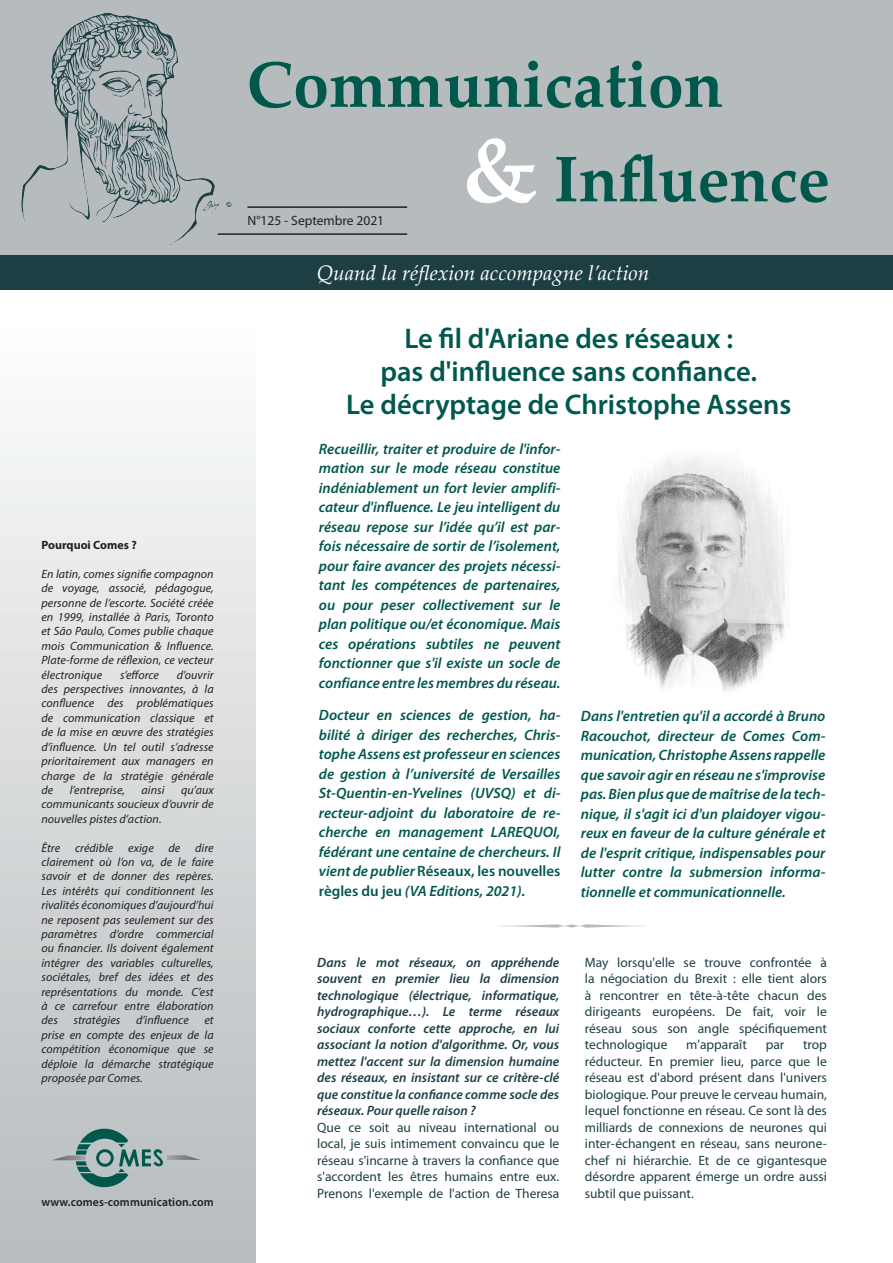
<style>
.page{position:relative;width:893px;height:1263px;background:#fff}
.page>*{position:absolute;margin:0;border:0;box-sizing:border-box;transform-origin:0 0}
.t1{font:700 64.5px/94.5px "Palatino Linotype";color:#00584c}
.Titre_article_P1_cop{font:600 28.5px "Myriad Pro";color:#00584c}
.t2{font:italic 21px "Palatino Linotype";color:#fff}
.Style__-chapô_p_1{font:italic 600 15px/19.5px "Myriad Pro";color:#00584c;text-align:justify}
.Style_de_paragraphe{font:13.5px/16.5px "Myriad Pro";color:#1d3f44;text-align:justify}
.Style_de_paragraphe-2{font:italic 600 13.5px/16.5px "Myriad Pro";color:#1d3f44;text-align:justify}
.Traits{font:13.5px "Myriad Pro";color:#231f20}
.t3{font:italic 12px/14.4px "Myriad Pro";letter-spacing:.005em;color:#231f20;text-align:justify}
.t4{font:600 12px "Myriad Pro";letter-spacing:.005em;color:#231f20}
.t5{font:700 12px "Myriad Pro";color:#231f20}
.s1{font-size:90px;color:#fff}
.s2{font-style:normal}
</style>
<div class="page">
<div style="left:0;top:0;width:893px;height:255px;background:#b6bcbe"></div>
<div style="left:0;top:255px;width:893px;height:34px;background:#1d3f44"></div>
<svg style="left:21px;top:13px;width:192px;height:233px"></svg>
<div style="left:0;top:293px;width:255px;height:970px;background:linear-gradient(to bottom,#fff,#b5babd)"></div>
<svg style="left:52px;top:1129px;width:149px;height:58px;background:#99adad"></svg>
<hr style="left:247px;top:206px;width:160px;height:2px;background:#231f20">
<hr style="left:218px;top:233px;width:189px;height:2px;background:#231f20">
<svg style="left:498px;top:924px;width:148px;height:4px"></svg>
<img style="left:618px;top:456px;width:171px;height:236px">
<p class="t5" style="left:41px;top:537px;width:97px">Pourquoi Comes ?</p>
<p class="t3" style="left:41px;top:566px;width:174px">En latin, comes signifie compagnon de voyage, associé, pédagogue, personne de l’escorte. Société créée en 1999, installée à Paris, Toronto et São Paulo, Comes publie chaque mois Communication &amp; Influence.<br>Plate-forme de réflexion, ce vecteur électronique</p>
<p class="t3" style="left:120px;top:667px;width:41px">s’efforce</p>
<p class="t3" style="left:41px;top:667px;width:174px;text-indent:135px">d’ouvrir des perspectives innovantes, à la confluence des problématiques de communication classique et de la mise en œuvre des stratégies d’influence. Un tel outil s’adresse prioritairement aux managers en charge de la stratégie générale de</p>
<p class="t3" style="left:70px;top:782px;width:57px">l’entreprise,</p>
<p class="t3" style="left:142px;top:782px;width:24px">ainsi</p>
<p class="t3" style="left:41px;top:782px;width:174px;text-indent:140px">qu’aux communicants soucieux d’ouvrir de nouvelles pistes d’action.</p>
<p class="t3" style="left:41px;top:840px;width:174px">Être crédible exige de dire clairement où l’on va, de le faire savoir et de donner des repères.<br>Les intérêts qui conditionnent les rivalités économiques d’aujourd’hui ne reposent pas seulement sur des paramètres d’ordre commercial ou financier. Ils doivent également intégrer des variables culturelles, sociétales, bref des idées et des représentations du monde. C’est à ce carrefour entre élaboration des</p>
<p class="t3" style="left:73px;top:1013px;width:48px">stratégies</p>
<p class="t3" style="left:136px;top:1013px;width:54px">d’influence</p>
<p class="t3" style="left:41px;top:1013px;width:174px;text-indent:163px">et prise en compte des enjeux de la compétition économique que se déploie la démarche stratégique proposée par Comes.</p>
<p class="t4" style="left:41px;top:1194px;width:174px">www.comes-communication.com</p>
<h1 class="t1" style="left:463px;top:35px;width:369px;text-indent:-216px">Communication<br><span class="s1">&amp;</span> Influence</h1>
<p class="Traits" style="left:247px;top:212px;width:138px">N°125 - Septembre 2021</p>
<h3 class="t2" style="left:317px;top:258px;width:334px">Quand la réflexion accompagne l’action</h3>
<p class="Titre_article_P1_cop" style="left:404px;top:320px;width:330px">Le fil d'Ariane des réseaux :</p>
<p class="Titre_article_P1_cop" style="left:380px;top:353px;width:378px">pas d'influence sans confiance.</p>
<p class="Titre_article_P1_cop" style="left:346px;top:386px;width:447px">Le décryptage de Christophe Assens</p>
<p class="Style__-chapô_p_1" style="left:319px;top:439px;width:243px">Recueillir, traiter et produire de l'infor&shy;mation sur le mode réseau constitue indéniablement un fort levier amplifi&shy;cateur d'influence. Le jeu intelligent du réseau repose sur l’idée qu’il est par&shy;fois nécessaire de sortir de l’isolement, pour faire avancer des projets nécessi&shy;tant les compétences de partenaires, ou pour peser collectivement sur le plan politique ou/et économique. Mais ces opérations subtiles ne peuvent fonctionner que s'il existe un socle de confiance entre les membres du réseau.</p>
<p class="Style__-chapô_p_1" style="left:319px;top:705px;width:243px">Docteur en sciences de gestion, ha&shy;bilité à diriger des recherches, Chris&shy;tophe Assens est professeur en sciences de gestion à l’université de Versailles St-Quentin-en-Yvelines (UVSQ) et di&shy;recteur-adjoint du laboratoire de re&shy;cherche en management LAREQUOI, fédérant une centaine de chercheurs. Il vient de publier <span class="s2">Réseaux, les nouvelles règles du jeu</span> (VA Editions, 2021).</p>
<p class="Style__-chapô_p_1" style="left:581px;top:706px;width:246px">Dans l'entretien qu'il a accordé à Bruno Racouchot, directeur de Comes Com&shy;munication, Christophe Assens rappelle que savoir agir en réseau ne s'improvise pas. Bien plus que de maîtrise de la tech&shy;nique, il s'agit ici d'un plaidoyer vigou&shy;reux en faveur de la culture générale et de l'esprit critique, indispensables pour lutter contre la submersion informa&shy;tionnelle et communicationnelle.</p>
<p class="Style_de_paragraphe-2" style="left:317px;top:953px;width:244px">Dans le mot réseaux, on appréhende souvent en premier lieu la dimension technologique (électrique, informatique, hydrographique…). Le terme réseaux sociaux conforte cette approche, en lui associant la notion d'algorithme. Or, vous mettez l'accent sur la dimension humaine des réseaux, en insistant sur ce critère-clé que constitue la confiance comme socle des réseaux. Pour quelle raison ?</p>
<p class="Style_de_paragraphe" style="left:317px;top:1119px;width:244px">Que ce soit au niveau international ou local, je suis intimement convaincu que le réseau s'incarne à travers la confiance que s'accordent les êtres humains entre eux.<br>Prenons l'exemple de l'action de Theresa</p>
<p class="Style_de_paragraphe" style="left:585px;top:953px;width:244px">May lorsqu'elle se trouve confrontée à la négociation du Brexit : elle tient alors à rencontrer en tête-à-tête chacun des dirigeants européens. De fait, voir le réseau sous son angle spécifiquement technologique</p>
<p class="Style_de_paragraphe" style="left:686px;top:1036px;width:62px">m'apparaît</p>
<p class="Style_de_paragraphe" style="left:766px;top:1036px;width:20px">par</p>
<p class="Style_de_paragraphe" style="left:585px;top:1036px;width:244px;text-indent:218px">trop réducteur. En premier lieu, parce que le réseau est d'abord présent dans l'univers biologique. Pour preuve le cerveau humain, lequel fonctionne en réseau. Ce sont là des milliards de connexions de neurones qui inter-échangent en réseau, sans neurone&shy;chef ni hiérarchie. Et de ce gigantesque désordre apparent émerge un ordre aussi subtil que puissant.</p>
</div>
